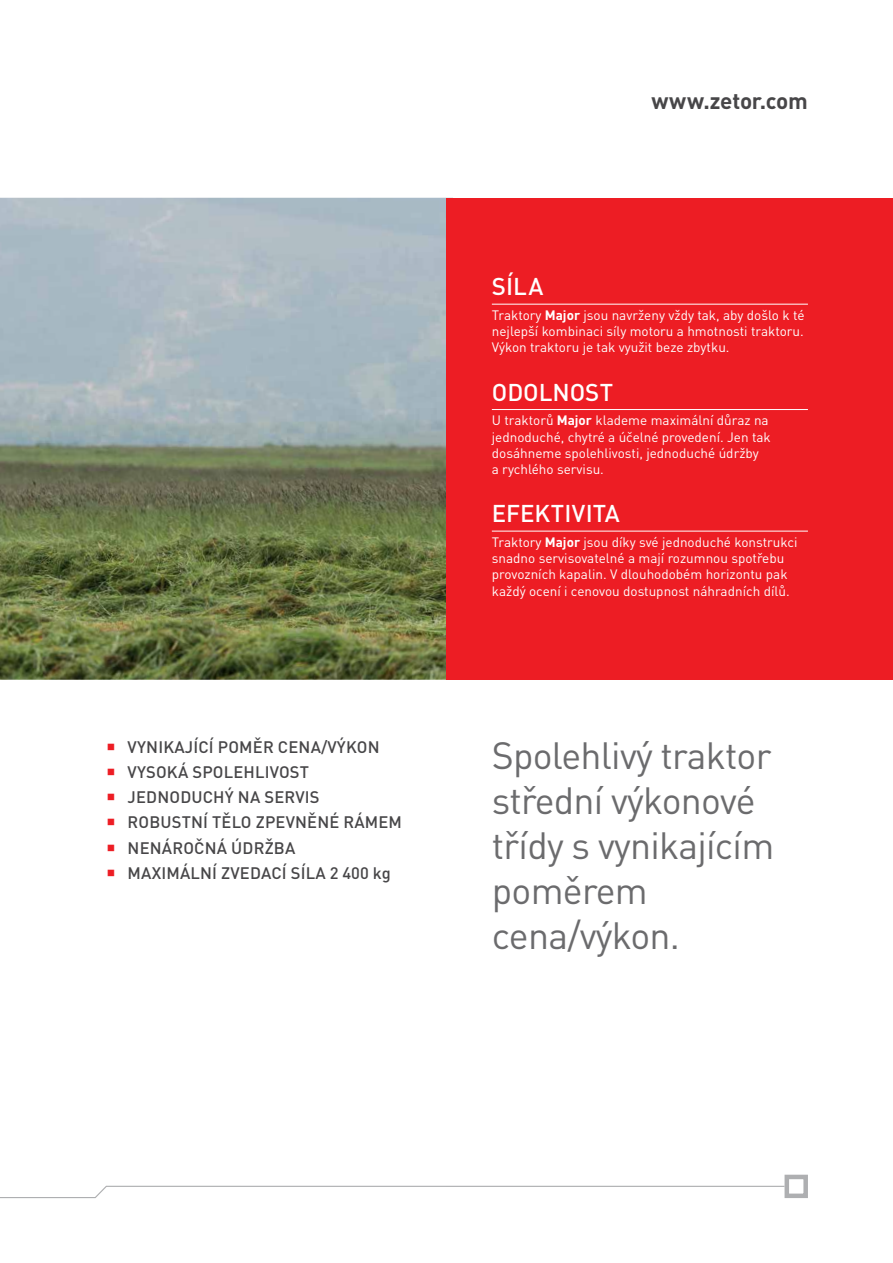
<style>
.page{position:relative;width:893px;height:1263px;background:#fff}
.page>*{position:absolute;margin:0;border:0;box-sizing:border-box;transform-origin:0 0}
.t1{font:37.5px/45px "DIN Pro";letter-spacing:-.02em;color:#6b6b6d}
.t2{font:500 24px "DIN Pro";color:#fff}
.t3{font:700 22.5px "DIN Pro";letter-spacing:-.015em;color:#474648}
.t4{font:500 16.5px "DIN Pro";letter-spacing:.01em;color:#474648}
.t5{font:13.5px/16.2px "DIN Pro";color:#fff}
.s1{color:#ed1d24}
.s2{font-weight:700}
</style>
<div class="page">
<svg style="left:0;top:1185px;width:784px;height:14px"></svg>
<div style="left:784px;top:1175px;width:24px;height:23px;border:4px solid #aeafb1"></div>
<img style="left:0;top:198px;width:446px;height:482px">
<div style="left:446px;top:198px;width:447px;height:482px;background:#ed1d24"></div>
<hr style="left:492px;top:304px;width:316px;height:1px;background:#fff">
<hr style="left:492px;top:409px;width:316px;height:1px;background:#fff">
<hr style="left:492px;top:531px;width:316px;height:1px;background:#fff">
<p class="t4" style="left:106px;top:735px;width:275px"><span class="s1">○</span> VYNIKAJÍCÍ POM ĚR CENA/VÝKON</p>
<p class="t4" style="left:106px;top:761px;width:204px"><span class="s1">○</span> VYSOKÁ SPOLEHLIVOST</p>
<p class="t4" style="left:106px;top:786px;width:215px"><span class="s1">○</span> JEDNODUCHÝ NA SERVIS</p>
<p class="t4" style="left:106px;top:811px;width:294px"><span class="s1">○</span> ROBUSTNÍ TĚLO ZPEVNĚNÉ RÁM EM</p>
<p class="t4" style="left:106px;top:836px;width:190px"><span class="s1">○</span> N ENÁROČNÁ ÚDRŽBA</p>
<p class="t4" style="left:106px;top:862px;width:286px"><span class="s1">○</span> MAXIMÁLNÍ ZVEDACÍ SÍLA 2 400 KG</p>
<h3 class="t3" style="left:651px;top:86px;width:158px">www.zetor.com</h3>
<h2 class="t2" style="left:492px;top:270px;width:53px">SÍLA</h2>
<p class="t5" style="left:492px;top:306px;width:314px;text-align:justify">Traktory <span class="s2">Major</span> jsou navrženy vždy tak, aby došlo k té nejlepší kombinaci síly motoru a hmotnosti traktoru.<br>Výkon traktoru je tak využit beze zbytku.</p>
<h2 class="t2" style="left:492px;top:376px;width:123px">ODOLNOST</h2>
<p class="t5" style="left:492px;top:412px;width:280px">U traktorů <span class="s2">Major</span> klademe maximální důraz na jednoduché, chytré a účelné provedení. Jen tak dosáhneme spolehlivosti, jednoduché údržby<br>a rychlého servisu.</p>
<h2 class="t2" style="left:492px;top:497px;width:129px">EFEKTIVITA</h2>
<p class="t5" style="left:492px;top:533px;width:307px">Traktory <span class="s2">Major</span> jsou díky své jednoduché konstrukci snadno servisovatelné a mají rozumnou spotřebu provozních kapalin. V dlouhodobém horizontu pak každý ocení i cenovou dostupnost náhradních dílů.</p>
<h1 class="t1" style="left:492px;top:731px;width:284px">Spolehlivý traktor střední výkonové třídy s vynikajícím poměrem cena/výkon.</h1>
</div>
